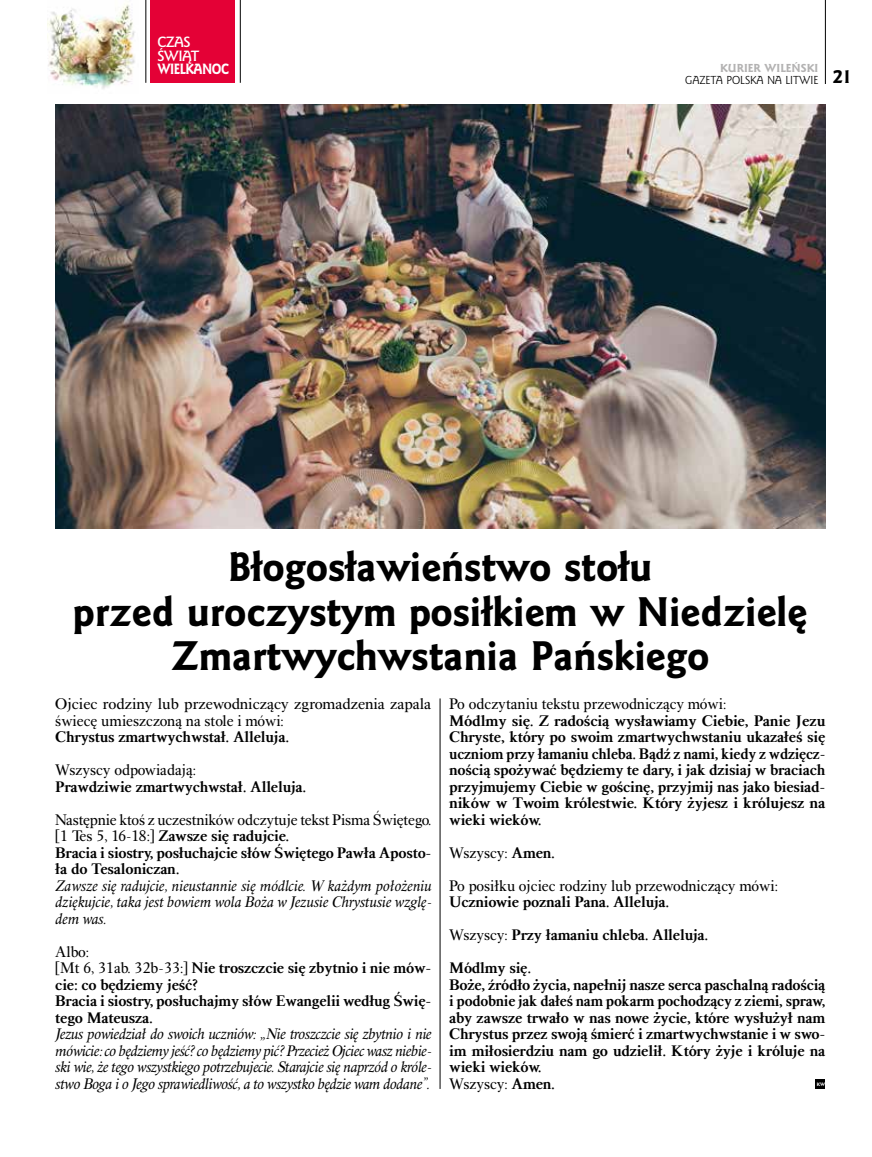
<style>
.page{position:relative;width:872px;height:1157px;background:#fff}
.page>*{position:absolute;margin:0;border:0;box-sizing:border-box;transform-origin:0 0}
.t1{font:37.5px/44.2px "Goldy EFN Heavy";color:#000;text-align:center}
.t2{font:18px "Goldy EFN Heavy";color:#000}
.t3{font:700 15.75px/16.5px "Alpha Book TTEFN";color:#000}
.t4{font:italic 15.75px/16.5px "Alpha Book TTEFN";color:#000;text-align:justify}
.t5{font:15.75px/33px "Alpha Book TTEFN";color:#000}
.t6{font:15.75px/16.5px "Alpha Book TTEFN";color:#000;scale:1.04 1}
.t7{font:700 13.5px/13.5px "Goldy EFN";letter-spacing:-.04em;color:#fff}
.t8{font:13.5px "Goldy EFN Heavy";letter-spacing:-.04em;color:#fff;scale:.86 1}
.t9{font:10.5px "Goldy EFN";color:#000}
.t10{font:10.5px "Goldy EFN Heavy";color:#b3b2b2}
.t11{font:4.5px "Goldy EFN Heavy";color:#fff}
.s1{font-weight:400}
.s2{font-weight:700}
</style>
<div class="page">
<hr style="left:825px;top:0;width:1px;height:84px;background:#000">
<img style="left:55px;top:104px;width:770px;height:424px">
<div style="left:815px;top:1079px;width:10px;height:9px;background:#000"></div>
<div style="left:151px;top:0;width:84px;height:83px;background:#e40136"></div>
<hr style="left:240px;top:0;width:1px;height:83px;background:#000">
<hr style="left:145px;top:0;width:1px;height:83px;background:#000">
<img style="left:48px;top:4px;width:87px;height:85px">
<hr style="left:440px;top:698px;width:1px;height:391px;background:#000">
<p class="t7" style="left:157px;top:35px;width:43px">CZAS<br>ŚWIĄT</p>
<p class="t8" style="left:157px;top:61px;width:85px">WIELKANOC</p>
<p class="t10" style="left:720px;top:61px;width:100px">KURIER WILEŃSKI</p>
<p class="t9" style="left:685px;top:73px;width:135px">GAZETA POLSKA NA LITWIE</p>
<p class="t2" style="left:832px;top:65px;width:20px">21</p>
<h1 class="t1" style="left:73px;top:545px;width:736px">Błogosławieństwo stołu<br>przed uroczystym posiłkiem w Niedzielę<br>Zmartwychwstania Pańskiego</h1>
<p class="t6" style="left:55px;top:695px;width:363px">Ojciec rodziny lub przewodniczący zgromadzenia zapala świecę umieszczoną na stole i mówi:</p>
<p class="t3" style="left:55px;top:729px;width:235px">Chrystus zmartwychwstał. Alleluja.</p>
<p class="t5" style="left:55px;top:753px;width:142px">Wszyscy odpowiadają:</p>
<p class="t3" style="left:55px;top:778px;width:252px">Prawdziwie zmartwychwstał. Alleluja.</p>
<p class="t3" style="left:55px;top:811px;width:377px"><span class="s1">Następnie ktoś z uczestników odczytuje tekst Pisma Świętego. [1 Tes 5, 16-18:]</span> Zawsze się radujcie.<br>Bracia i siostry, posłuchajcie słów Świętego Pawła Aposto&shy;ła do Tesaloniczan.</p>
<p class="t4" style="left:55px;top:877px;width:377px">Zawsze się radujcie, nieustannie się módlcie. W każdym położeniu dziękujcie, taka jest bowiem wola Boża w Jezusie Chrystusie wzglę&shy;dem was.</p>
<p class="t3" style="left:55px;top:943px;width:377px"><span class="s1">Albo:<br>[Mt 6, 31ab. 32b-33:]</span> Nie troszczcie się zbytnio i nie mów&shy;cie: co będziemy jeść?<br>Bracia i siostry, posłuchajmy słów Ewangelii według Świę&shy;tego Mateusza.</p>
<p class="t4" style="left:55px;top:1026px;width:377px">Jezus powiedział do swoich uczniów: „Nie troszczcie się zbytnio i nie mówicie: co będziemy jeść? co będziemy pić? Przecież Ojciec wasz niebie&shy;ski wie, że tego wszystkiego potrzebujecie. Starajcie się naprzód o króle&shy;stwo Boga i o Jego sprawiedliwość, a to wszystko będzie wam dodane”.</p>
<p class="t5" style="left:449px;top:687px;width:278px">Po odczytaniu tekstu przewodniczący mówi:</p>
<p class="t3" style="left:449px;top:712px;width:377px;text-align:justify">Módlmy się. Z radością wysławiamy Ciebie, Panie Jezu Chryste, który po swoim zmartwychwstaniu ukazałeś się uczniom przy łamaniu chleba. Bądź z nami, kiedy z wdzięcz&shy;nością spożywać będziemy te dary, i jak dzisiaj w braciach przyjmujemy Ciebie w gościnę, przyjmij nas jako biesiad&shy;ników w Twoim królestwie. Który żyjesz i królujesz na wieki wieków.</p>
<p class="t5" style="left:449px;top:836px;width:330px">Wszyscy: <span class="s2">Amen.<br></span>Po posiłku ojciec rodziny lub przewodniczący mówi:</p>
<p class="t3" style="left:449px;top:885px;width:260px;line-height:33px">Uczniowie poznali Pana. Alleluja.<br><span class="s1">Wszyscy:</span> Przy łamaniu chleba. Alleluja.<br>Módlmy się.</p>
<p class="t3" style="left:449px;top:976px;width:377px">Boże, źródło życia, napełnij nasze serca paschalną radością i podobnie jak dałeś nam pokarm pochodzący z ziemi, spraw, aby zawsze trwało w nas nowe życie, które wysłużył nam Chrystus przez swoją śmierć i zmartwychwstanie i w swo&shy;im miłosierdziu nam go udzielił. Który żyje i króluje na wieki wieków.<br><span class="s1">Wszyscy:</span> Amen.</p>
<p class="t11" style="left:817px;top:1081px;width:10px">KW</p>
</div>
